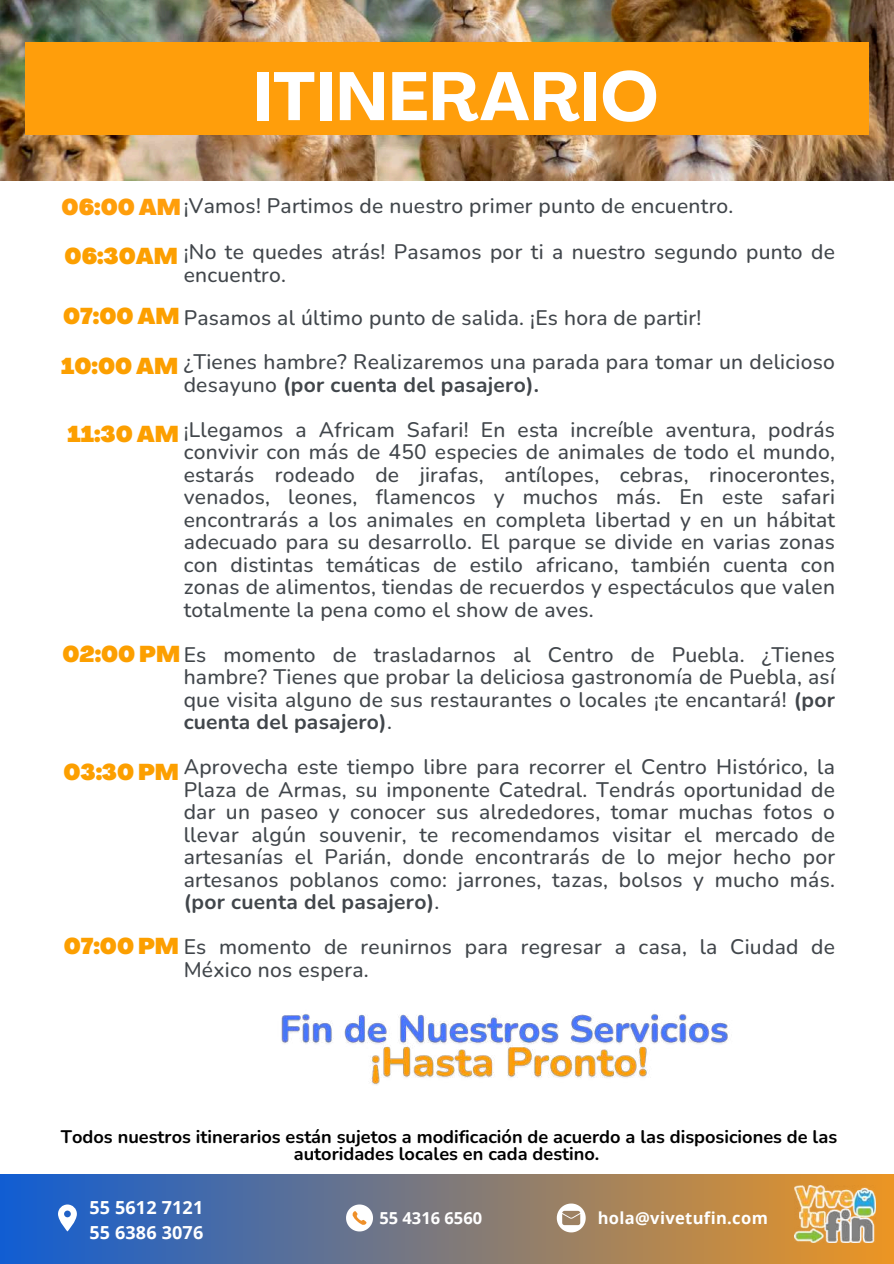
<style>
.page{position:relative;width:894px;height:1264px;background:#fff}
.page>*{position:absolute;margin:0;border:0;box-sizing:border-box;transform-origin:0 0}
.t1{font:700 67.5px "Agrandir";letter-spacing:.015em;color:#fff}
.t2{font:900 22.5px "Agrandir";color:#fc9f00}
.t3{font:500 21px/22.5px "Nunito";letter-spacing:.015em;color:#41464b}
.t4{font:700 18.15px/16.8px "Nunito";color:#000;text-align:center}
.t5{font:700 18px/24.8px "Open Sans";letter-spacing:.01em;color:#fff}
.t6{font:700 16.5px "Open Sans";letter-spacing:.02em;color:#fff}
.t7{font:700 16.5px "Open Sans";color:#fff}
.s1{font-family:"Agrandir";font-weight:900;font-size:22.5px;color:#ff9e0b}
.s2{font-family:"Agrandir";font-weight:900;font-size:22.5px;color:#fc9f00}
.s3{font-weight:700}
</style>
<div class="page">
<img style="left:0;top:0;width:893px;height:180px">
<div style="left:0;top:1174px;width:893px;height:89px;background:linear-gradient(to right,#115dd2,#ec9625)"></div>
<div style="left:25px;top:42px;width:843px;height:93px;background:#ff9e0b"></div>
<svg style="left:58px;top:1204px;width:19px;height:27px"></svg>
<svg style="left:346px;top:1204px;width:27px;height:27px"></svg>
<svg style="left:556px;top:1203px;width:29px;height:29px"></svg>
<img style="left:794px;top:1184px;width:81px;height:58px">
<img style="left:281px;top:1014px;width:447px;height:71px">
<h1 class="t1" style="left:253px;top:69px;width:406px">ITINERARIO</h1>
<p class="t3" style="left:184px;top:184px;width:652px;line-height:45.9px;text-indent:-122px"><span class="s1">06:00 AM</span>¡Vamos! Partimos de nuestro primer punto de encuentro.<br>¡No te quedes atrás! Pasamos por ti a nuestro segundo punto de</p>
<p class="t3" style="left:184px;top:264px;width:104px">encuentro.</p>
<p class="t3" style="left:63px;top:306px;width:639px"><span class="s2">07:00 AM</span> Pasamos al último punto de salida. ¡Es hora de partir!</p>
<p class="t3" style="left:184px;top:351px;width:652px">¿Tienes hambre? Realizaremos una parada para tomar un delicioso</p>
<p class="t3" style="left:184px;top:362px;width:652px;line-height:45px">desayuno <span class="s3">(por cuenta del pasajero).<br></span>¡Llegamos a Africam Safari! En esta increíble aventura, podrás</p>
<p class="t3" style="left:184px;top:441px;width:652px;text-align:justify">convivir con más de 450 especies de animales de todo el mundo, estarás rodeado de jirafas, antílopes, cebras, rinocerontes, venados, leones, flamencos y muchos más. En este safari encontrarás a los animales en completa libertad y en un hábitat adecuado para su desarrollo. El parque se divide en varias zonas con distintas temáticas de estilo africano, también cuenta con zonas de alimentos, tiendas de recuerdos y espectáculos que valen totalmente la pena como el show de aves.</p>
<p class="t3" style="left:184px;top:643px;width:652px;text-align:justify;text-indent:-121px"><span class="s2">02:00 PM</span>Es momento de trasladarnos al Centro de Puebla. ¿Tienes hambre? Tienes que probar la deliciosa gastronomía de Puebla, así que visita alguno de sus restaurantes o locales ¡te encantará! <span class="s3">(por cuenta del pasajero)</span>.</p>
<p class="t3" style="left:184px;top:756px;width:652px;text-align:justify">Aprovecha este tiempo libre para recorrer el Centro Histórico, la Plaza de Armas, su imponente Catedral. Tendrás oportunidad de dar un paseo y conocer sus alrededores, tomar muchas fotos o llevar algún souvenir, te recomendamos visitar el mercado de artesanías el Parián, donde encontrarás de lo mejor hecho por artesanos poblanos como: jarrones, tazas, bolsos y mucho más. <span class="s3">(por cuenta del pasajero)</span>.</p>
<p class="t3" style="left:184px;top:936px;width:652px;text-indent:-120px"><span class="s2">07:00 PM</span> Es momento de reunirnos para regresar a casa, la Ciudad de<br>México nos espera.</p>
<p class="t2" style="left:65px;top:247px;width:115px">06:30AM</p>
<p class="t2" style="left:61px;top:357px;width:119px">10:00 AM</p>
<p class="t2" style="left:68px;top:425px;width:113px">11:30 AM</p>
<p class="t2" style="left:64px;top:763px;width:117px">03:30 PM</p>
<p class="t4" style="left:61px;top:1128px;width:777px">Todos nuestros itinerarios están sujetos a modificación de acuerdo a las disposiciones de las autoridades locales en cada destino.</p>
<p class="t5" style="left:89px;top:1194px;width:115px">55 5612 7121<br>55 6386 3076</p>
<p class="t7" style="left:379px;top:1205px;width:104px">55 4316 6560</p>
<p class="t6" style="left:597px;top:1205px;width:172px">hola@vivetufin.com</p>
</div>
